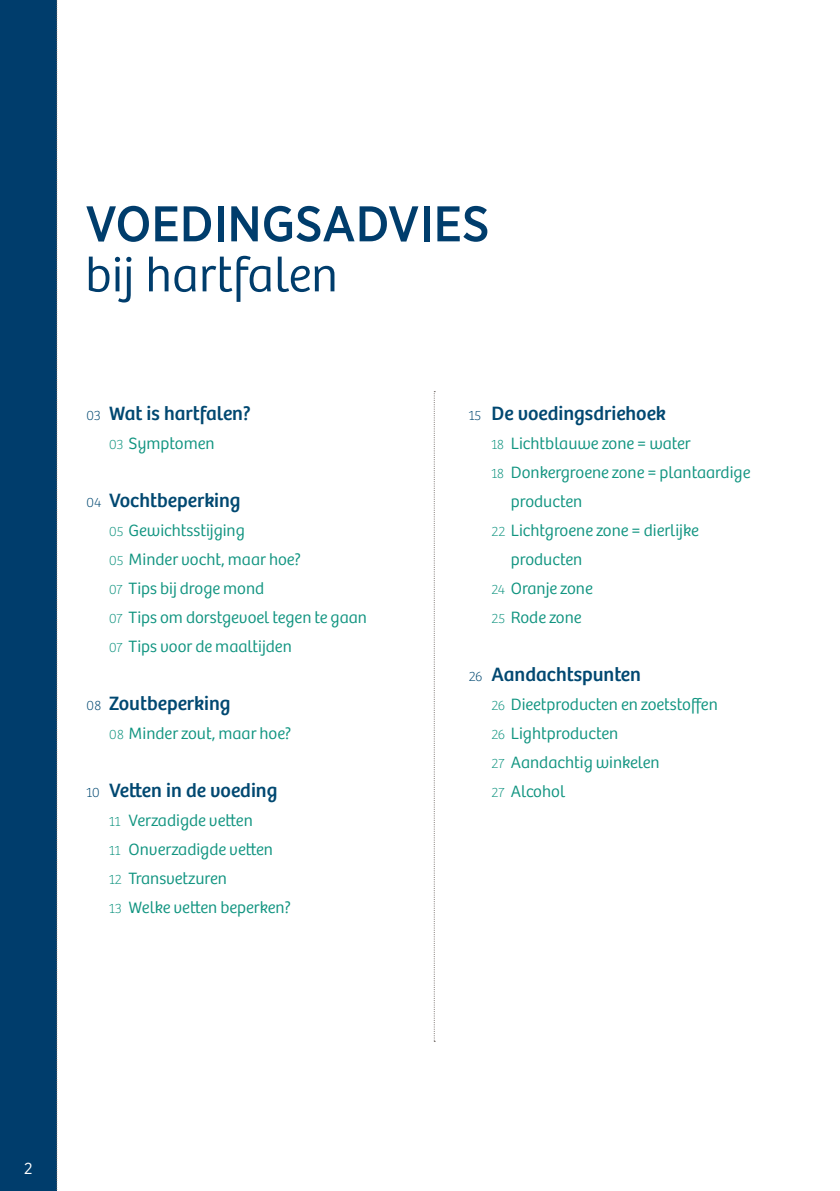
<style>
.page{position:relative;width:840px;height:1191px;background:#fff}
.page>*{position:absolute;margin:0;border:0;box-sizing:border-box;transform-origin:0 0}
.t1{font:500 50px "Gotham Narrow";color:#003d6c}
.t2{font:300 50px "Bree";color:#003d6c}
.t3{font:20px "Bree";color:#014871}
.t4{font:300 17px/29px "Bree";color:#109480}
.t5{font:16px "Gotham Narrow";color:#fff}
.s1{font-weight:100;font-size:14px}
</style>
<div class="page">
<div style="left:0;top:0;width:57px;height:1191px;background:#003d6c"></div>
<svg style="left:56px;top:0;width:2px;height:1190px"></svg>
<svg style="left:433px;top:391px;width:2px;height:650px"></svg>
<h1 class="t1" style="left:85px;top:192px;width:405px">VOEDINGSADVIES</h1>
<h1 class="t2" style="left:85px;top:246px;width:254px">bij hartfalen</h1>
<p class="t3" style="left:86px;top:402px;width:165px"><span class="s1">03</span> Wat is hartfalen?</p>
<p class="t4" style="left:109px;top:429px;width:107px"><span class="s1">03</span> Symptomen</p>
<p class="t3" style="left:86px;top:489px;width:155px"><span class="s1">04</span> Vochtbeperking</p>
<p class="t4" style="left:109px;top:516px;width:259px"><span class="s1">05</span> Gewichtsstijging<br><span class="s1">05</span> Minder vocht, maar hoe?<br><span class="s1">07</span> Tips bij droge mond<br><span class="s1">07</span> Tips om dorstgevoel tegen te gaan<br><span class="s1">07</span> Tips voor de maaltijden</p>
<p class="t3" style="left:86px;top:692px;width:145px"><span class="s1">08</span> Zoutbeperking</p>
<p class="t4" style="left:109px;top:719px;width:183px"><span class="s1">08</span> Minder zout, maar hoe?</p>
<p class="t3" style="left:86px;top:779px;width:192px"><span class="s1">10</span> Vetten in de voeding</p>
<p class="t4" style="left:109px;top:806px;width:183px"><span class="s1">11</span> Verzadigde vetten<br><span class="s1">11</span> Onverzadigde vetten<br><span class="s1">12</span> Transvetzuren<br><span class="s1">13</span> Welke vetten beperken?</p>
<p class="t3" style="left:468px;top:402px;width:198px"><span class="s1">15</span> De voedingsdriehoek</p>
<p class="t4" style="left:491px;top:429px;width:201px"><span class="s1">18</span> Lichtblauwe zone = water</p>
<p class="t4" style="left:491px;top:458px;width:260px"><span class="s1">18</span> Donkergroene zone = plantaardige</p>
<p class="t4" style="left:510px;top:487px;width:73px">producten</p>
<p class="t4" style="left:491px;top:516px;width:209px"><span class="s1">22</span> Lichtgroene zone = dierlijke</p>
<p class="t4" style="left:510px;top:545px;width:73px">producten</p>
<p class="t4" style="left:491px;top:574px;width:103px"><span class="s1">24</span> Oranje zone</p>
<p class="t4" style="left:491px;top:603px;width:92px"><span class="s1">25</span> Rode zone</p>
<p class="t3" style="left:468px;top:663px;width:174px"><span class="s1">26</span> Aandachtspunten</p>
<p class="t4" style="left:491px;top:690px;width:228px"><span class="s1">26</span> Dieetproducten en zoetstoffen<br><span class="s1">26</span> Lightproducten<br><span class="s1">27</span> Aandachtig winkelen<br><span class="s1">27</span> Alcohol</p>
<p class="t5" style="left:24px;top:1158px;width:10px">2</p>
</div>
